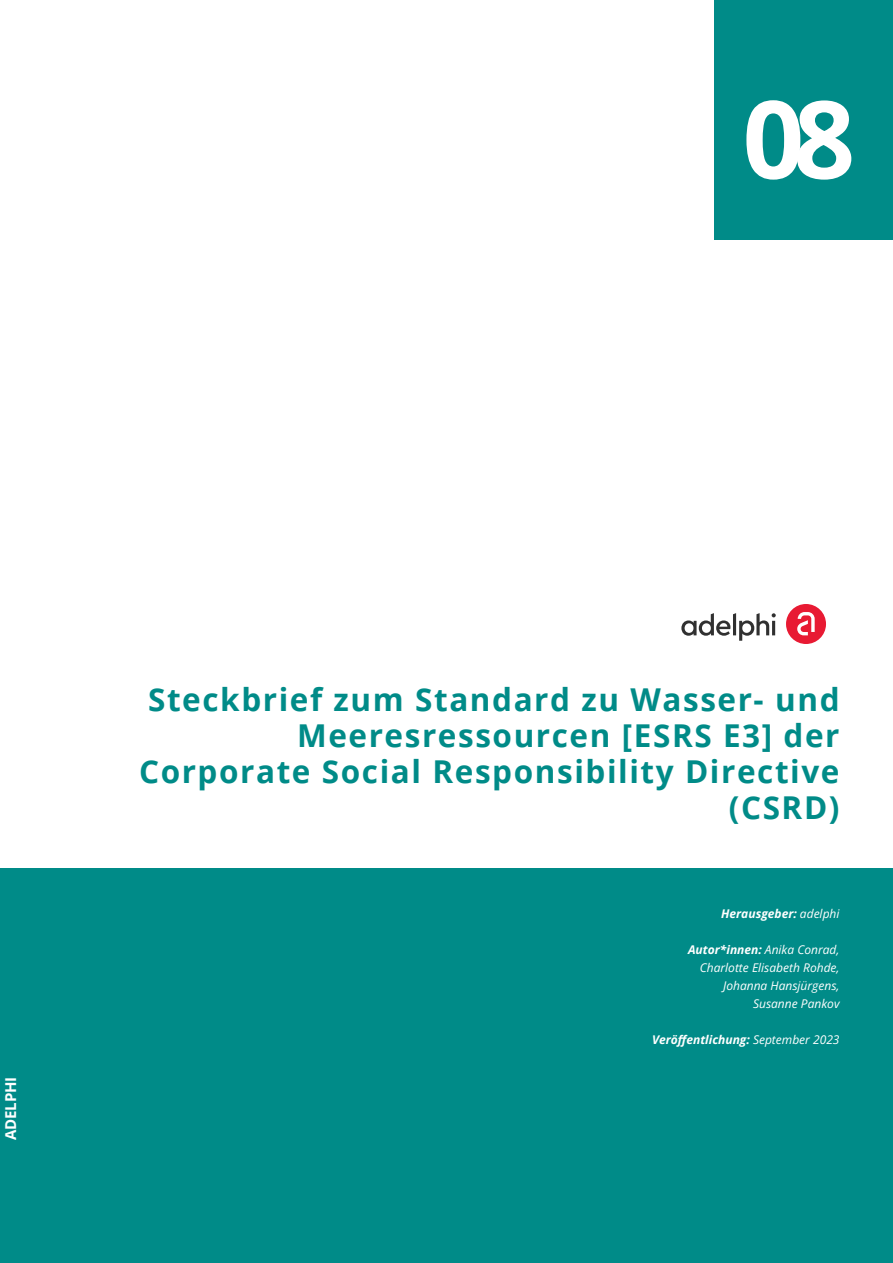
<style>
.page{position:relative;width:893px;height:1263px;background:#fff}
.page>*{position:absolute;margin:0;border:0;box-sizing:border-box;transform-origin:0 0}
.t1{font:700 108px "Open Sans";color:#fff}
.t2{font:700 31.5px/36px "Open Sans";letter-spacing:.05em;color:#008b88;text-align:right}
.t3{font:700 15px "Open Sans";letter-spacing:-.01em;color:#fff}
.t4{font:italic 12px/18px "Open Sans";color:#fff;text-align:right}
</style>
<div class="page">
<div style="left:0;top:868px;width:893px;height:395px;background:#008b88"></div>
<div style="left:714px;top:0;width:179px;height:239px;background:#008b88"></div>
<svg style="left:681px;top:613px;width:95px;height:28px"></svg>
<svg style="left:786px;top:604px;width:40px;height:40px"></svg>
<h1 class="t1" style="left:742px;top:63px;width:114px">08</h1>
<p class="t3" style="left:0;top:1140px;width:65px;rotate:-90deg">ADELPHI</p>
<h2 class="t2" style="left:139px;top:681px;width:702px">Steckbrief zum Standard zu Wasser- und<br>Meeresressourcen [ESRS E3] der<br>Corporate Social Responsibility Directive (CSRD)</h2>
<p class="t4" style="left:721px;top:904px;width:120px">Herausgeber: adelphi</p>
<p class="t4" style="left:688px;top:940px;width:153px">Autor*innen: Anika Conrad,<br>Charlotte Elisabeth Rohde,<br>Johanna Hansjürgens,<br>Susanne Pankov</p>
<p class="t4" style="left:652px;top:1030px;width:189px">Veröffentlichung: September 2023</p>
</div>
